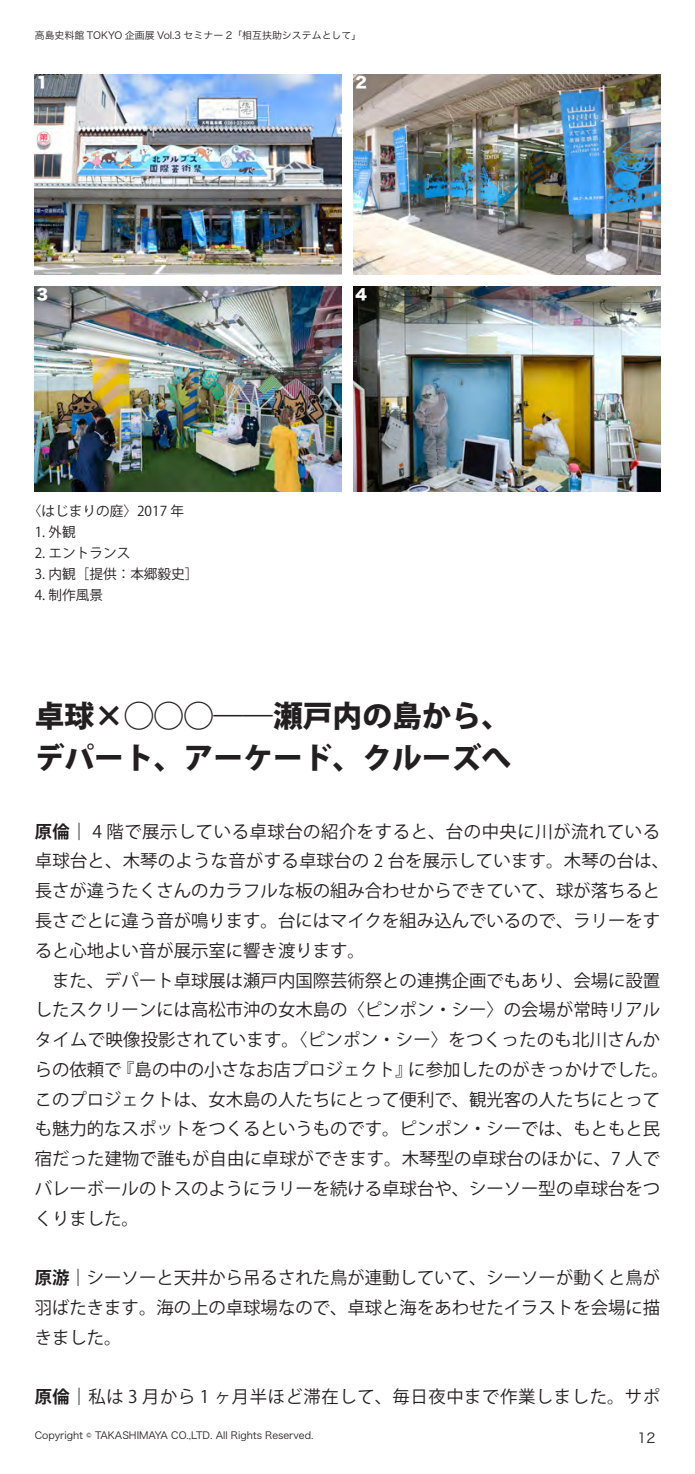
<style>
.page{position:relative;width:695px;height:1474px;background:#fff}
.page>*{position:absolute;margin:0;border:0;box-sizing:border-box;transform-origin:0 0}
.t1{font:800 29.75px/42.2px "Koz Go Pr 6 N";color:#231f20}
.t2{font:17.32px/29.8px "Koz Go Pr 6 N";color:#231f20}
.t3{font:17.32px "Koz Go Pr 6 N";letter-spacing:.03em;color:#231f20}
.t4{font:14.88px "Hiragino Sans W8";color:#fff}
.t5{font:13.65px "Koz Go Pr 6 N";color:#231f20}
.t6{font:13.65px "Hiragino Sans W3";color:#231f20}
.t7{font:9.97px "Hiragino Sans W3";letter-spacing:-.005em;color:#231f20}
.s1{font-weight:700}
</style>
<div class="page">
<img style="left:353px;top:286px;width:307px;height:205px">
<img style="left:35px;top:74px;width:306px;height:200px">
<img style="left:353px;top:74px;width:307px;height:200px">
<img style="left:35px;top:286px;width:306px;height:205px">
<p class="t7" style="left:35px;top:26px;width:328px">高島史料館 TOKYO 企画展 Vol.3 セミナー 2「相互扶助システムとして」</p>
<p class="t4" style="left:36px;top:74px;width:13px">1</p>
<p class="t4" style="left:355px;top:74px;width:13px">2</p>
<p class="t4" style="left:36px;top:286px;width:13px">3</p>
<p class="t4" style="left:355px;top:286px;width:13px">4</p>
<p class="t5" style="left:28px;top:503px;width:158px">〈はじまりの庭〉2017 年</p>
<p class="t5" style="left:35px;top:524px;width:43px">1. 外観</p>
<p class="t5" style="left:35px;top:545px;width:97px">2. エントランス</p>
<p class="t5" style="left:35px;top:566px;width:165px">3. 内観［提供：本郷毅史］</p>
<p class="t5" style="left:35px;top:587px;width:70px">4. 制作風景</p>
<h1 class="t1" style="left:35px;top:695px;width:478px">卓球×◯◯◯――瀬戸内の島から、デパート、アーケード、クルーズへ</h1>
<p class="t2" style="left:35px;top:816px;width:635px"><span class="s1">原倫｜</span> 4 階で展示している卓球台の紹介をすると、台の中央に川が流れている卓球台と、木琴のような音がする卓球台の 2 台を展示しています。木琴の台は、長さが違うたくさんのカラフルな板の組み合わせからできていて、球が落ちると長さごとに違う音が鳴ります。台にはマイクを組み込んでいるので、ラリーをすると心地よい音が展示室に響き渡ります。<br>　また、デパート卓球展は瀬戸内国際芸術祭との連携企画でもあり、会場に設置したスクリーンには高松市沖の女木島の〈ピンポン・シー〉の会場が常時リアルタイムで映像投影されています。〈ピンポン・シー〉をつくったのも北川さんからの依頼で『島の中の小さなお店プロジェクト』に参加したのがきっかけでした。このプロジェクトは、女木島の人たちにとって便利で、観光客の人たちにとっても魅力的なスポットをつくるというものです。ピンポン・シーでは、もともと民宿だった建物で誰もが自由に卓球ができます。木琴型の卓球台のほかに、7 人でバレーボールのトスのようにラリーを続ける卓球台や、シーソー型の卓球台をつくりました。</p>
<p class="t2" style="left:35px;top:1263px;width:627px;text-align:justify"><span class="s1">原游｜</span>シーソーと天井から吊るされた鳥が連動していて、シーソーが動くと鳥が羽ばたきます。海の上の卓球場なので、卓球と海をあわせたイラストを会場に描きました。</p>
<p class="t3" style="left:35px;top:1387px;width:627px"><span class="s1">原倫｜</span>私は 3 月から 1 ヶ月半ほど滞在して、毎日夜中まで作業しました。サポ</p>
<p class="t7" style="left:35px;top:1426px;width:280px">Copyright © TAKASHIMAYA CO.,LTD. All Rights Reserved.</p>
<p class="t6" style="left:637px;top:1425px;width:19px">12</p>
</div>
